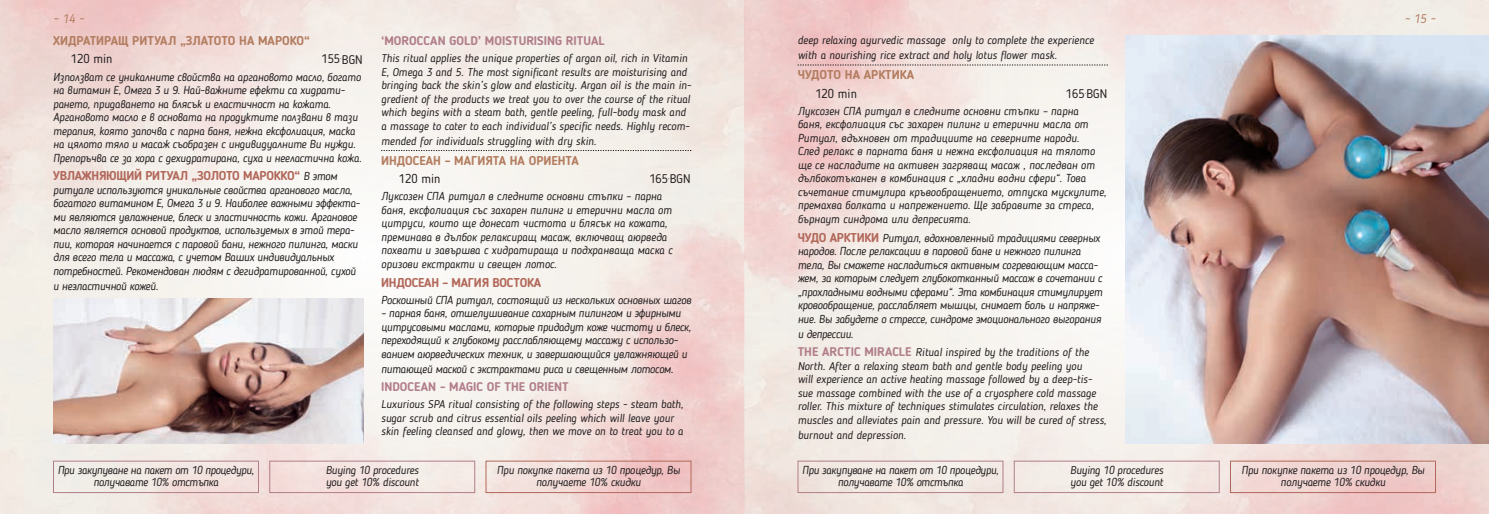
<style>
.page{position:relative;width:1489px;height:514px;background:#fff}
.page>*{position:absolute;margin:0;border:0;box-sizing:border-box;transform-origin:0 0}
.t1{font:700 12.5px "Blogger Sans";color:#b37d60}
.t2{font:700 12.5px "Blogger Sans";letter-spacing:-.02em;color:#b2685a}
.t3{font:700 12.5px "Blogger Sans";color:#b17e8a}
.t4{font:12.5px "Blogger Sans";color:#231f20}
.t5{font:italic 12.5px "Blogger Sans";color:#b37d60}
.t6{font:italic 11.25px/13.5px "Blogger Sans";letter-spacing:-.015em;color:#231f20}
.s1{font-weight:400;font-style:italic;font-size:11.25px;color:#231f20}
.s2{font-weight:700;font-style:normal;font-size:12.5px;color:#b2685a}
.s3{font-weight:700;font-style:normal;font-size:12.5px;color:#b17e8a}
</style>
<div class="page">
<img style="left:0;top:0;width:744px;height:514px">
<svg style="left:744px;top:0;width:744px;height:514px;fill:#f3ece6"></svg>
<svg style="left:381px;top:150px;width:310px;height:1px"></svg>
<svg style="left:797px;top:65px;width:310px;height:1px"></svg>
<img style="left:1125px;top:35px;width:363px;height:408px">
<div style="left:53px;top:461px;width:206px;height:32px;border:1px solid #b17e8a"></div>
<div style="left:269px;top:461px;width:206px;height:32px;border:1px solid #b17e8a"></div>
<div style="left:485px;top:461px;width:206px;height:32px;border:1px solid #b2685a"></div>
<div style="left:797px;top:461px;width:206px;height:32px;border:1px solid #b17e8a"></div>
<div style="left:1013px;top:461px;width:206px;height:32px;border:1px solid #b17e8a"></div>
<div style="left:1230px;top:461px;width:205px;height:32px;border:1px solid #b2685a"></div>
<img style="left:53px;top:299px;width:310px;height:144px">
<p class="t5" style="left:53px;top:11px;width:33px">~ 14 ~</p>
<p class="t5" style="left:1404px;top:11px;width:33px">~ 15 ~</p>
<p class="t1" style="left:53px;top:33px;width:258px">ХИДРАТИРАЩ РИТУАЛ „ЗЛАТОТО НА МАРОКО“</p>
<p class="t4" style="left:71px;top:52px;width:43px">120 min</p>
<p class="t4" style="left:321px;top:52px;width:43px">155<sup>.</sup>BGN</p>
<p class="t6" style="left:53px;top:70px;width:310px">Използват се уникалните свойства на аргановото масло, богато на витамин Е, Омега 3 и 9. Най-важните ефекти са хидрати&shy;рането, придаването на блясък и еластичност на кожата.<br>Аргановото масло е в основата на продуктите ползвани в тази терапия, която започва с парна баня, нежна ексфолиация, маска на цялото тяло и масаж съобразен с индивидуалните Ви нужди.<br>Препоръчва се за хора с дехидратирана, суха и нееластична кожа.</p>
<p class="t2" style="left:53px;top:168px;width:286px">УВЛАЖНЯЮЩИЙ РИТУАЛ „ЗОЛОТО МАРОККО“ <span class="s1">В этом</span></p>
<p class="t6" style="left:53px;top:183px;width:308px">ритуале используются уникальные свойства арганового масла, богатого витамином Е, Омега 3 и 9. Наиболее важными эффекта&shy;ми являются увлажнение, блеск и эластичность кожи. Аргановое масло является основой продуктов, используемых в этой тера&shy;пии, которая начинается с паровой бани, нежного пилинга, маски для всего тела и массажа, с учетом Ваших индивидуальных потребностей. Рекомендован людям с дегидратированной, сухой</p>
<p class="t6" style="left:53px;top:279px;width:107px">и неэластичной кожей.</p>
<p class="t6" style="left:797px;top:33px;width:298px;line-height:15px">deep relaxing ayurvedic massage only to complete the experience with a nourishing rice extract and holy lotus flower mask.</p>
<p class="t1" style="left:797px;top:67px;width:118px">ЧУДОТО НА АРКТИКА</p>
<p class="t4" style="left:815px;top:86px;width:43px">120 min</p>
<p class="t4" style="left:1065px;top:86px;width:43px">165<sup>.</sup>BGN</p>
<p class="t6" style="left:797px;top:104px;width:310px">Луксозен СПА ритуал в следните основни стъпки – парна<br>баня, ексфолиация със захарен пилинг и етерични масла от Ритуал, вдъхновен от традициите на северните народи.<br>След релакс в парната баня и нежна ексфолиация на тялото ще се насладите на активен загряващ масаж , последван от дълбокотъканен в комбинация с „хладни водни сфери“. Това съчетание стимулира кръвообращението, отпуска мускулите, премахва болката и напрежението. Ще забравите за стреса, бърнаут синдрома или депресията.</p>
<p class="t6" style="left:797px;top:231px;width:306px"><span class="s2">ЧУДО АРКТИКИ</span> Ритуал, вдохновленный традициями северных народов. После релаксации в паровой бане и нежного пилинга тела, Вы сможете насладиться активным согревающим масса&shy;жем, за которым следует глубокотканный массаж в сочетании с „прохладными водными сферами“. Эта комбинация стимулирует кровообращение, расслабляет мышцы, снимает боль и напряже&shy;ние. Вы забудете о стрессе, синдроме эмоционального выгорания</p>
<p class="t6" style="left:797px;top:324px;width:293px;line-height:18.5px">и депрессии.<br><span class="s3">THE ARCTIC MIRACLE</span> Ritual inspired by the traditions of the</p>
<p class="t6" style="left:797px;top:359px;width:310px">North. After a relaxing steam bath and gentle body peeling you<br>will experience an active heating massage followed by a deep-tis&shy;sue massage combined with the use of a cryosphere cold massage roller. This mixture of techniques stimulates circulation, relaxes the muscles and alleviates pain and pressure. You will be cured of stress,</p>
<p class="t6" style="left:797px;top:428px;width:110px">burnout and depression.</p>
<p class="t3" style="left:381px;top:33px;width:225px">‘MOROCCAN GOLD’ MOISTURISING RITUAL</p>
<p class="t6" style="left:381px;top:51px;width:312px">This ritual applies the unique properties of argan oil, rich in Vitamin E, Omega 3 and 5. The most significant results are moisturising and bringing back the skin’s glow and elasticity. Argan oil is the main in&shy;gredient of the products we treat you to over the course of the ritual which begins with a steam bath, gentle peeling, full-body mask and a massage to cater to each individual’s specific needs. Highly recom-</p>
<p class="t6" style="left:381px;top:134px;width:217px">mended for individuals struggling with dry skin.</p>
<p class="t1" style="left:381px;top:153px;width:199px">ИНДОСЕАН – МАГИЯТА НА ОРИЕНТА</p>
<p class="t4" style="left:399px;top:172px;width:43px">120 min</p>
<p class="t4" style="left:649px;top:172px;width:43px">165<sup>.</sup>BGN</p>
<p class="t6" style="left:381px;top:190px;width:293px">Луксозен СПА ритуал в следните основни стъпки – парна баня, ексфолиация със захарен пилинг и етерични масла от цитруси, които ще донесат чистота и блясък на кожата, преминава в дълбок релаксиращ масаж, включващ аюрведа похвати и завършва с хидратираща и подхранваща маска с оризови екстракти и свещен лотос.</p>
<p class="t2" style="left:381px;top:275px;width:161px">ИНДОСЕАН – МАГИЯ ВОСТОКА</p>
<p class="t6" style="left:381px;top:293px;width:312px">Роскошный СПА ритуал, состоящий из нескольких основных шагов</p>
<p class="t6" style="left:381px;top:306px;width:311px">– парная баня, отшелушивание сахарным пилингом и эфирными цитрусовыми маслами, которые придадут коже чистоту и блеск, переходящий к глубокому расслабляющему массажу с использо&shy;ванием аюрведических техник, и завершающийся увлажняющей и</p>
<p class="t6" style="left:381px;top:362px;width:294px">питающей маской с экстрактами риса и свещенным лотосом.</p>
<p class="t3" style="left:381px;top:379px;width:189px">INDOCEAN - MAGIC OF THE ORIENT</p>
<p class="t6" style="left:381px;top:397px;width:304px">Luxurious SPA ritual consisting of the following steps - steam bath, sugar scrub and citrus essential oils peeling which will leave your skin feeling cleansed and glowy, then we move on to treat you to a</p>
<p class="t6" style="left:58px;top:463px;width:198px;line-height:12.5px;text-align:center">При закупуване на пакет от 10 процедури, получавате 10% отстъпка</p>
<p class="t6" style="left:326px;top:463px;width:95px;line-height:12.5px">Buying 10 procedures you get 10% discount</p>
<p class="t6" style="left:497px;top:463px;width:185px;line-height:12.5px;text-align:center">При покупке пакета из 10 процедур, Вы получаете 10% скидки</p>
<p class="t6" style="left:802px;top:463px;width:198px;line-height:12.5px;text-align:center">При закупуване на пакет от 10 процедури, получавате 10% отстъпка</p>
<p class="t6" style="left:1070px;top:463px;width:95px;line-height:12.5px">Buying 10 procedures you get 10% discount</p>
<p class="t6" style="left:1241px;top:463px;width:185px;line-height:12.5px;text-align:center">При покупке пакета из 10 процедур, Вы получаете 10% скидки</p>
</div>
